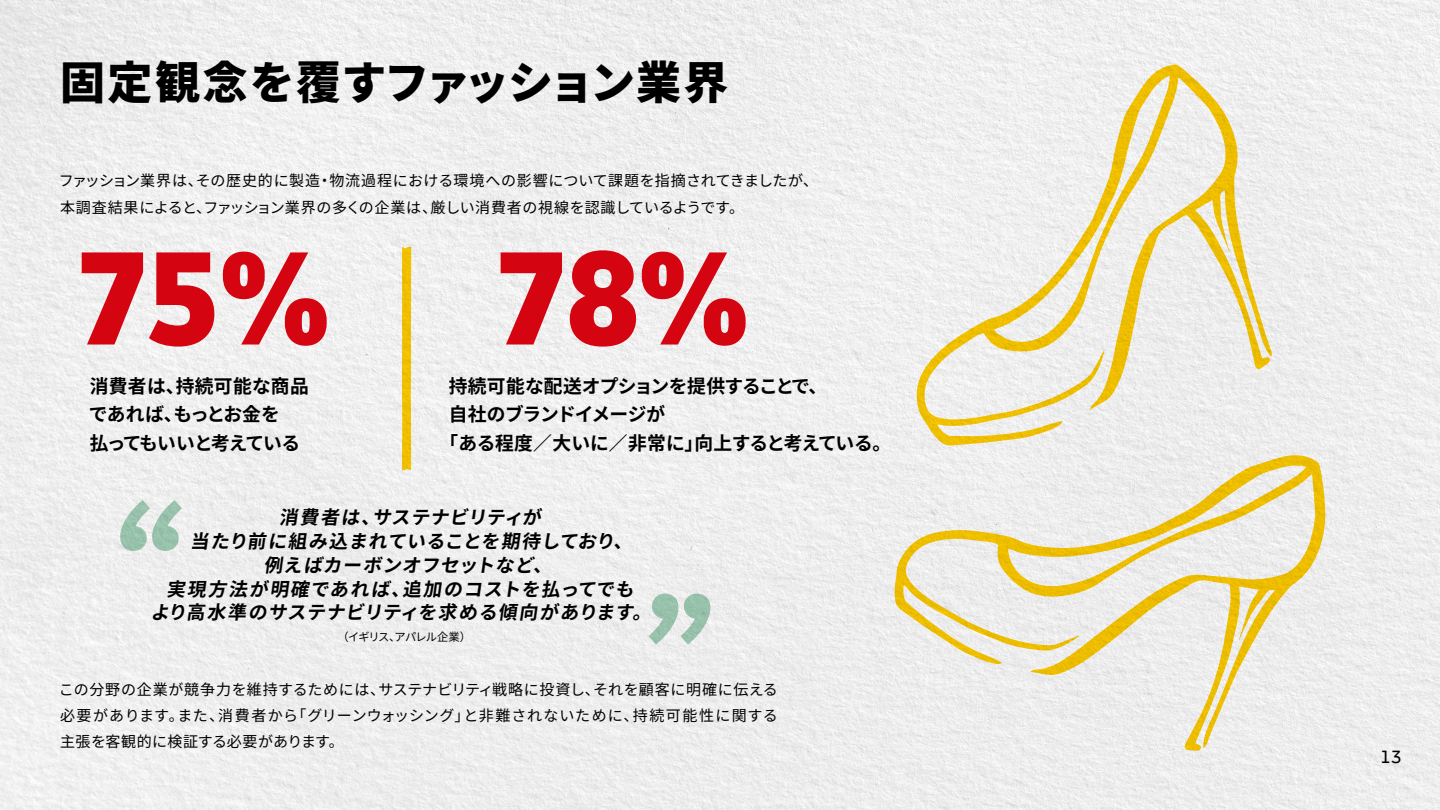
<style>
.page{position:relative;width:1440px;height:810px;background:#fff}
.page>*{position:absolute;margin:0;border:0;box-sizing:border-box;transform-origin:0 0}
.t1{font:900 condensed 139.5px "Delivery";color:#d40511}
.t2{font:800 45px "Source Han Sans JP";letter-spacing:.01em;color:#000}
.t3{font:700 18.75px/28.5px "Source Han Sans JP";letter-spacing:-.025em;color:#000}
.t4{font:700 18.75px "Source Han Sans JP";letter-spacing:-.045em;color:#000}
.t5{font:18.75px "Delivery";color:#000}
.t6{font:700 18.6px "Source Han Sans JP";color:#000}
.t7{font:15px/26.2px "Source Han Sans JP";letter-spacing:.03em;color:#000;text-align:justify}
.t8{font:11.25px "Source Han Sans JP";letter-spacing:-.075em;color:#000}
</style>
<div class="page">
<img style="left:0;top:0;width:1440px;height:810px">
<svg style="left:916px;top:64px;width:356px;height:382px;fill:#eeeded"></svg>
<svg style="left:894px;top:454px;width:432px;height:297px;fill:#edecec"></svg>
<svg style="left:120px;top:500px;width:62px;height:51px"></svg>
<svg style="left:649px;top:594px;width:61px;height:50px"></svg>
<svg style="left:402px;top:247px;width:9px;height:223px;background:#efbf03"></svg>
<h2 class="t2" style="left:60px;top:57px;width:670px">固定観念を覆すファッション業界</h2>
<p class="t7" style="left:59px;top:168px;width:761px">ファッション業界は、その歴史的に製造・物流過程における環境への影響について課題を指摘されてきましたが、本調査結果によると、ファッション業界の多くの企業は、厳しい消費者の視線を認識しているようです。</p>
<h1 class="t1" style="left:76px;top:209px;width:675px">75% 78%</h1>
<p class="t3" style="left:89px;top:372px;width:221px">消費者は、持続可能な商品であれば、もっとお金を<br>払ってもいいと考えている</p>
<p class="t3" style="left:449px;top:372px;width:380px">持続可能な配送オプションを提供することで、</p>
<p class="t4" style="left:449px;top:404px;width:218px">自社のブランドイメージが</p>
<p class="t3" style="left:440px;top:429px;width:453px">「ある程度／大いに／非常に」向上すると考えている。</p>
<p class="t6" style="left:279px;top:507px;width:271px">消費者は、サステナビリティが</p>
<p class="t6" style="left:190px;top:531px;width:451px">当たり前に組み込まれていることを期待しており、</p>
<p class="t6" style="left:264px;top:555px;width:297px">例えばカーボンオフセットなど、</p>
<p class="t6" style="left:167px;top:578px;width:476px">実現方法が明確であれば、追加のコストを払ってでも</p>
<p class="t6" style="left:151px;top:602px;width:510px">より高水準のサステナビリティを求める傾向があります。</p>
<p class="t8" style="left:337px;top:630px;width:135px">（イギリス、アパレル企業）</p>
<p class="t7" style="left:59px;top:676px;width:720px">この分野の企業が競争力を維持するためには、サステナビリティ戦略に投資し、それを顧客に明確に伝える必要があります。また、消費者から「グリーンウォッシング」と非難されないために、持続可能性に関する主張を客観的に検証する必要があります。</p>
<p class="t5" style="left:1380px;top:746px;width:24px">13</p>
</div>
